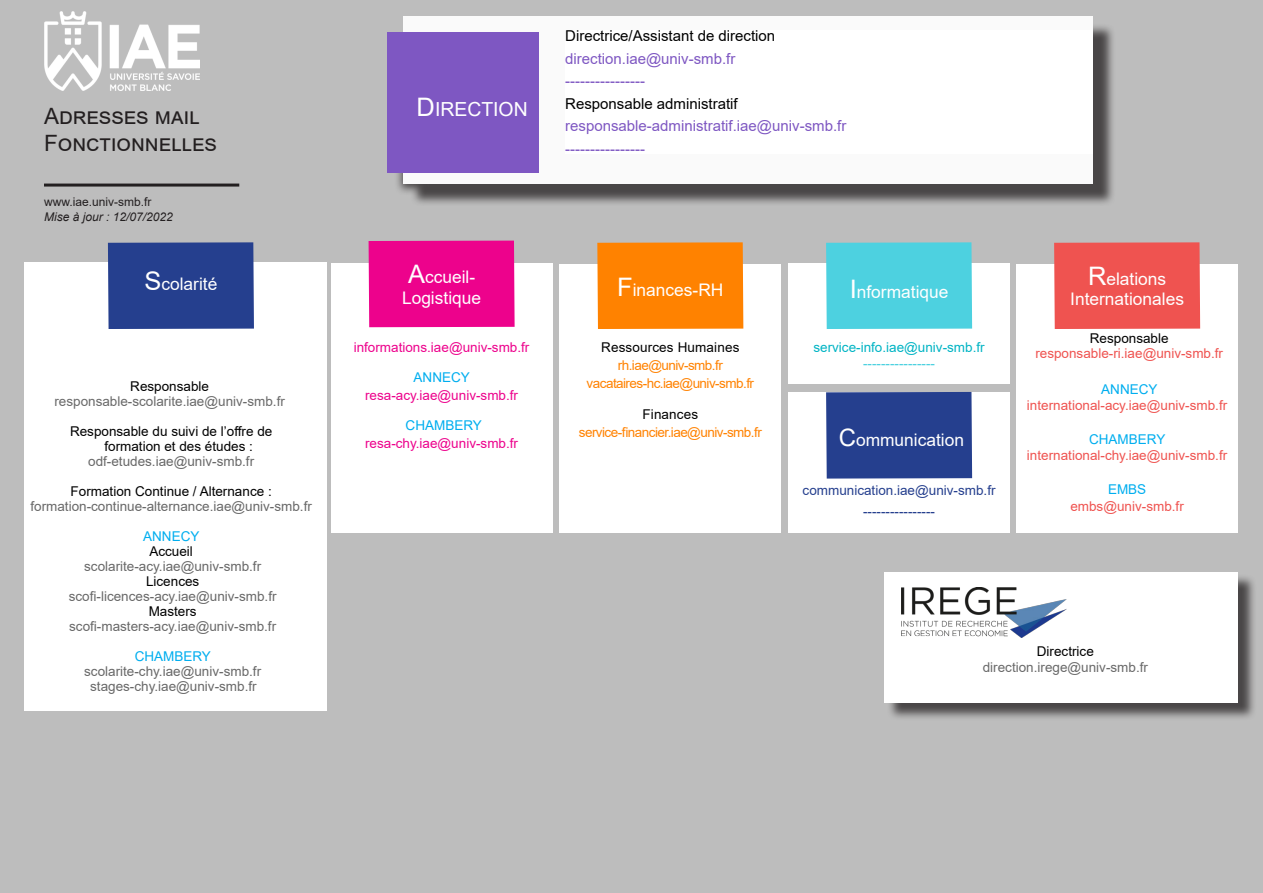
<style>
.page{position:relative;width:1263px;height:893px;background:#bdbdbd}
.page>*{position:absolute;margin:0;border:0;box-sizing:border-box;transform-origin:0 0}
.t1{font:22.5px/27px "Arial";color:#231f20}
.t2{font:19.35px "Arial";color:#fff}
.t3{font:17.4px "Arial";color:#fff}
.t4{font:15px "Arial";color:#7e57c2}
.t5{font:15px "Arial";color:#000}
.t6{font:13.5px/15px "Arial";color:#686868;text-align:right}
.t7{font:13.5px "Arial";color:#ef5350}
.t8{font:13.5px "Arial";color:#000}
.t9{font:13.5px/18px "Arial";letter-spacing:-.04em;color:#ff8200;text-align:center}
.t10{font:13.5px "Arial";color:#ed028c}
.t11{font:13.5px "Arial";color:#696969}
.t12{font:13.5px "Arial";color:#00aeef}
.t13{font:13.5px/21px "Arial";color:#253f8e;text-align:center}
.t14{font:13.5px "Arial";color:#00b4c4}
.t15{font:13.5px "Arial";color:#4dd1e0}
.t16{font:italic 12px/14.4px "Arial";color:#231f20}
.s1{font-style:normal}
.s2{font-size:25.5px}
.s3{color:#000}
.s4{font-size:24px}
</style>
<div class="page">
<div style="left:1016px;top:264px;width:222px;height:268px;background:#fff"></div>
<div style="left:886px;top:574px;width:371px;height:147px;background:#231f20;opacity:.75"></div>
<div style="left:884px;top:572px;width:354px;height:130px;background:#fff"></div>
<div style="left:394px;top:23px;width:722px;height:184px;background:#231f20;opacity:.75"></div>
<div style="left:403px;top:16px;width:690px;height:168px;background:#fafafa"></div>
<div style="left:387px;top:32px;width:152px;height:141px;background:#7e57c2"></div>
<div style="left:565px;top:30px;width:528px;height:124px;background:#fff"></div>
<div style="left:44px;top:184px;width:195px;height:3px;border:2px solid #231f20"></div>
<img style="left:44px;top:12px;width:156px;height:78px">
<img style="left:901px;top:587px;width:165px;height:50px">
<div style="left:24px;top:263px;width:302px;height:448px;background:#fff"></div>
<div style="left:559px;top:264px;width:222px;height:268px;background:#fff"></div>
<div style="left:788px;top:264px;width:222px;height:113px;background:#fff"></div>
<div style="left:788px;top:392px;width:222px;height:140px;background:#fff"></div>
<div style="left:331px;top:263px;width:221px;height:269px;background:#fff"></div>
<div style="left:368px;top:241px;width:147px;height:87px;background:#ed028c"></div>
<div style="left:108px;top:242px;width:146px;height:87px;background:#253f8e"></div>
<div style="left:597px;top:242px;width:146px;height:87px;background:#ff8200"></div>
<div style="left:826px;top:392px;width:146px;height:87px;background:#253f8e"></div>
<div style="left:788px;top:342px;width:222px;height:42px;background:#fff"></div>
<div style="left:826px;top:242px;width:146px;height:87px;background:#4dd1e0"></div>
<div style="left:1054px;top:242px;width:146px;height:87px;background:#ef5350"></div>
<p class="t1" style="left:44px;top:102px;width:175px">Adresses mail<br>Fonctionnelles</p>
<p class="t16" style="left:44px;top:195px;width:130px"><span class="s1">www.iae.univ-smb.fr<br></span>Mise à jour : 12/07/2022</p>
<p class="t3" style="left:144px;top:272px;width:74px"><span class="s2">S</span>colarité</p>
<p class="t8" style="left:130px;top:377px;width:80px">Responsable</p>
<p class="t11" style="left:54px;top:392px;width:232px">responsable-scolarite.iae@univ-smb.fr</p>
<p class="t8" style="left:70px;top:422px;width:204px">Responsable du suivi de l’offre de</p>
<p class="t6" style="left:88px;top:438px;width:168px"><span class="s3">formation et des études : </span>odf-etudes.iae@univ-smb.fr</p>
<p class="t6" style="left:30px;top:483px;width:283px;text-align:center"><span class="s3">Formation Continue / Alternance : </span>formation-continue-alternance.iae@univ-smb.fr</p>
<p class="t12" style="left:143px;top:527px;width:58px">ANNECY</p>
<p class="t8" style="left:149px;top:542px;width:45px">Accueil</p>
<p class="t6" style="left:84px;top:558px;width:178px">scolarite-acy.iae@univ-smb.fr</p>
<p class="t8" style="left:146px;top:572px;width:55px">Licences</p>
<p class="t6" style="left:69px;top:588px;width:209px">scofi-licences-acy.iae@univ-smb.fr</p>
<p class="t8" style="left:149px;top:602px;width:50px">Masters</p>
<p class="t6" style="left:69px;top:618px;width:208px">scofi-masters-acy.iae@univ-smb.fr</p>
<p class="t12" style="left:135px;top:647px;width:78px">CHAMBERY</p>
<p class="t6" style="left:84px;top:663px;width:178px">scolarite-chy.iae@univ-smb.fr</p>
<p class="t6" style="left:90px;top:678px;width:168px">stages-chy.iae@univ-smb.fr</p>
<p class="t2" style="left:417px;top:96px;width:113px"><span class="s2">D</span>IRECTION</p>
<p class="t5" style="left:565px;top:25px;width:212px">Directrice/Assistant de direction</p>
<p class="t4" style="left:565px;top:48px;width:172px">direction.iae@univ-smb.fr</p>
<p class="t4" style="left:565px;top:70px;width:81px">----------------</p>
<p class="t5" style="left:565px;top:93px;width:174px">Responsable administratif</p>
<p class="t4" style="left:565px;top:115px;width:283px">responsable-administratif.iae@univ-smb.fr</p>
<p class="t4" style="left:565px;top:138px;width:81px">----------------</p>
<p class="t3" style="left:408px;top:265px;width:69px"><span class="s2">A</span>ccueil-</p>
<p class="t3" style="left:402px;top:285px;width:81px">Logistique</p>
<p class="t10" style="left:354px;top:338px;width:177px">informations.iae@univ-smb.fr</p>
<p class="t12" style="left:414px;top:368px;width:58px">ANNECY</p>
<p class="t10" style="left:365px;top:386px;width:154px">resa-acy.iae@univ-smb.fr</p>
<p class="t12" style="left:406px;top:416px;width:78px">CHAMBERY</p>
<p class="t10" style="left:365px;top:434px;width:154px">resa-chy.iae@univ-smb.fr</p>
<p class="t3" style="left:617px;top:278px;width:108px"><span class="s2">F</span>inances-RH</p>
<p class="t8" style="left:601px;top:338px;width:140px">Ressources Humaines</p>
<p class="t9" style="left:587px;top:356px;width:169px">rh.iae@univ-smb.fr vacataires-hc.iae@univ-smb.fr</p>
<p class="t8" style="left:642px;top:405px;width:57px">Finances</p>
<p class="t9" style="left:579px;top:423px;width:185px">service-financier.iae@univ-smb.fr</p>
<p class="t3" style="left:850px;top:280px;width:100px"><span class="s2">I</span>nformatique</p>
<p class="t14" style="left:813px;top:338px;width:173px">service-info.iae@univ-smb.fr</p>
<p class="t15" style="left:863px;top:354px;width:73px">----------------</p>
<p class="t3" style="left:839px;top:428px;width:127px"><span class="s4">C</span>ommunication</p>
<p class="t13" style="left:802px;top:480px;width:194px">communication.iae@univ-smb.fr ----------------</p>
<p class="t3" style="left:1088px;top:266px;width:80px"><span class="s2">R</span>elations</p>
<p class="t3" style="left:1070px;top:287px;width:115px">Internationales</p>
<p class="t8" style="left:1090px;top:328px;width:80px">Responsable</p>
<p class="t7" style="left:1035px;top:343px;width:189px">responsable-ri.iae@univ-smb.fr</p>
<p class="t12" style="left:1101px;top:379px;width:58px">ANNECY</p>
<p class="t7" style="left:1027px;top:396px;width:202px">international-acy.iae@univ-smb.fr</p>
<p class="t12" style="left:1089px;top:430px;width:78px">CHAMBERY</p>
<p class="t7" style="left:1027px;top:446px;width:202px">international-chy.iae@univ-smb.fr</p>
<p class="t12" style="left:1108px;top:480px;width:40px">EMBS</p>
<p class="t7" style="left:1070px;top:496px;width:115px">embs@univ-smb.fr</p>
<p class="t8" style="left:1037px;top:642px;width:58px">Directrice</p>
<p class="t11" style="left:983px;top:658px;width:167px">direction.irege@univ-smb.fr</p>
</div>
